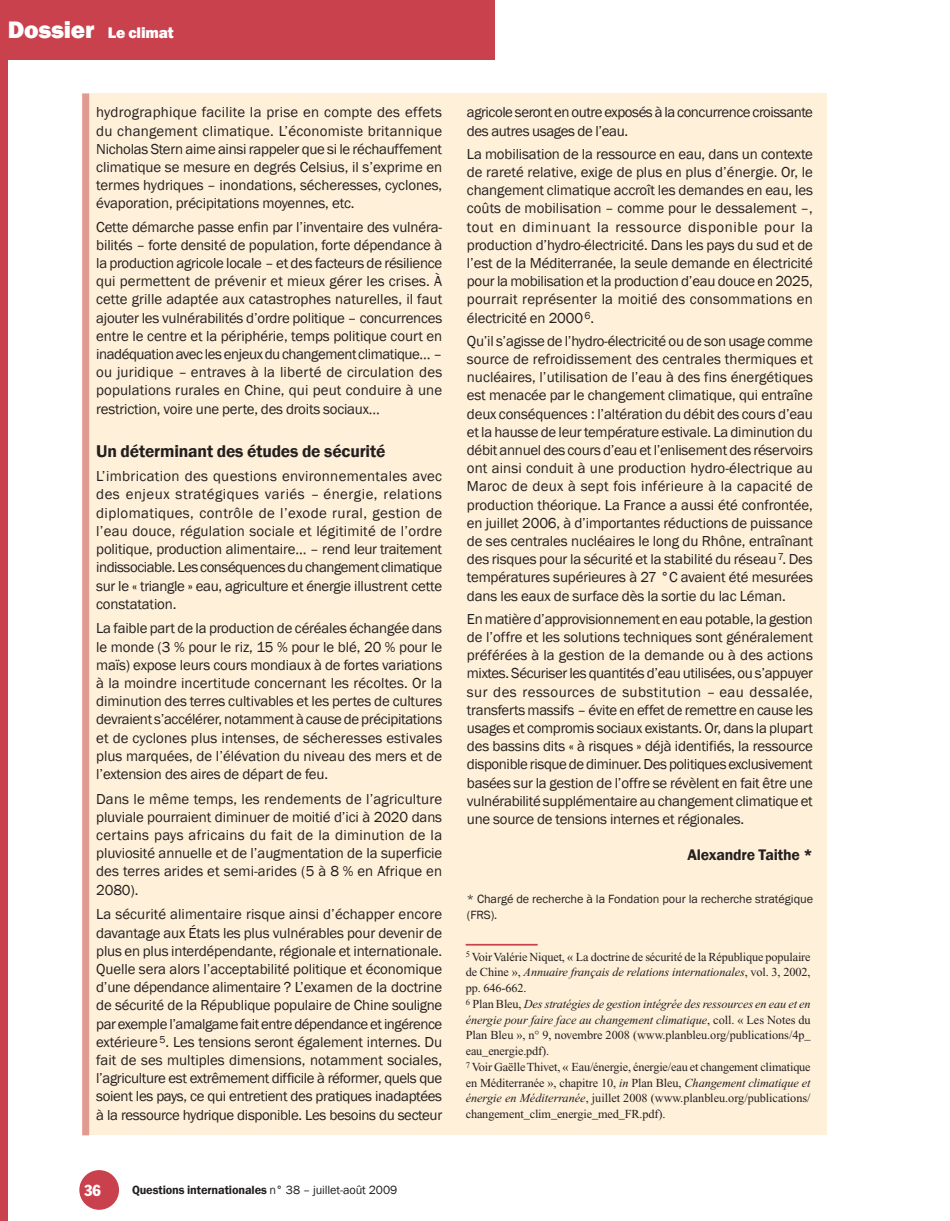
<style>
.page{position:relative;width:950px;height:1221px;background:#fff}
.page>*{position:absolute;margin:0;border:0;box-sizing:border-box;transform-origin:0 0}
.t1{font:600 17.5px "Franklin Gothic";letter-spacing:-.01em;color:#231f20}
.t2{font:600 15.75px "Franklin Gothic";letter-spacing:-.01em;color:#231f20}
.t3{font:800 15.75px "Franklin Gothic";letter-spacing:-.01em;color:#fff}
.t4{font:condensed 15.75px "Franklin Gothic";color:#fff}
.t5{font:14.88px/18.2px "Franklin Gothic";letter-spacing:-.01em;color:#231f20;text-align:justify}
.t6{font:14.88px/18.2px "Franklin Gothic";letter-spacing:-.03em;color:#231f20}
.t7{font:12.25px/15.8px "Times New Roman";letter-spacing:-.01em;color:#231f20}
.t8{font:12.25px/15.8px "Franklin Gothic";letter-spacing:-.005em;color:#231f20}
.t9{font:600 12.25px "Franklin Gothic";letter-spacing:-.01em;color:#231f20}
.s1{font-size:24.5px}
.s2{font-style:italic}
.s3{font-weight:400}
</style>
<div class="page">
<div style="left:0;top:0;width:494px;height:59px;background:#c9414d"></div>
<div style="left:0;top:0;width:8px;height:1221px;background:#c9414d"></div>
<div style="left:79px;top:1170px;width:40px;height:40px;background:#c9414d;border-radius:50%"></div>
<div style="left:82px;top:93px;width:744px;height:1042px;background:#fff0d9"></div>
<div style="left:82px;top:93px;width:7px;height:1042px;background:#e09b93"></div>
<hr style="left:465px;top:944px;width:72px;height:1px;background:#c9414d">
<p class="t3" style="left:8px;top:23px;width:167px"><span class="s1">Dossier</span> Le climat</p>
<p class="t5" style="left:96px;top:103px;width:347px">hydrographique facilite la prise en compte des effets du changement climatique. L’économiste britannique Nicholas Stern aime ainsi rappeler que si le réchauffement climatique se mesure en degrés Celsius, il s’exprime en termes hydriques – inondations, sécheresses, cyclones, évaporation, précipitations moyennes, etc.</p>
<p class="t5" style="left:96px;top:217px;width:347px">Cette démarche passe enfin par l’inventaire des vulnéra&shy;bilités – forte densité de population, forte dépendance à la production agricole locale – et des facteurs de résilience qui permettent de prévenir et mieux gérer les crises. À cette grille adaptée aux catastrophes naturelles, il faut ajouter les vulnérabilités d’ordre politique – concurrences entre le centre et la périphérie, temps politique court en inadéquation avec les enjeux du changement climatique… – ou juridique – entraves à la liberté de circulation des populations rurales en Chine, qui peut conduire à une restriction, voire une perte, des droits sociaux…</p>
<p class="t1" style="left:96px;top:441px;width:290px">Un déterminant des études de sécurité</p>
<p class="t5" style="left:96px;top:467px;width:347px">L’imbrication des questions environnementales avec des enjeux stratégiques variés – énergie, relations diplomatiques, contrôle de l’exode rural, gestion de l’eau douce, régulation sociale et légitimité de l’ordre politique, production alimentaire… – rend leur traitement indissociable. Les conséquences du changement climatique sur le « triangle » eau, agriculture et énergie illustrent cette constatation.</p>
<p class="t5" style="left:96px;top:619px;width:347px">La faible part de la production de céréales échangée dans le monde (3 % pour le riz, 15 % pour le blé, 20 % pour le maïs) expose leurs cours mondiaux à de fortes variations à la moindre incertitude concernant les récoltes. Or la diminution des terres cultivables et les pertes de cultures devraient s’accélérer, notamment à cause de précipitations et de cyclones plus intenses, de sécheresses estivales plus marquées, de l’élévation du niveau des mers et de l’extension des aires de départ de feu.</p>
<p class="t5" style="left:96px;top:789px;width:347px">Dans le même temps, les rendements de l’agriculture pluviale pourraient diminuer de moitié d’ici à 2020 dans certains pays africains du fait de la diminution de la pluviosité annuelle et de l’augmentation de la superficie des terres arides et semi-arides (5 à 8 % en Afrique en 2080).</p>
<p class="t5" style="left:96px;top:905px;width:347px">La sécurité alimentaire risque ainsi d’échapper encore davantage aux États les plus vulnérables pour devenir de plus en plus interdépendante, régionale et internationale.<br>Quelle sera alors l’acceptabilité politique et économique d’une dépendance alimentaire ? L’examen de la doctrine de sécurité de la République populaire de Chine souligne par exemple l’amalgame fait entre dépendance et ingérence extérieure <sup>5</sup>. Les tensions seront également internes. Du fait de ses multiples dimensions, notamment sociales, l’agriculture est extrêmement difficile à réformer, quels que soient les pays, ce qui entretient des pratiques inadaptées à la ressource hydrique disponible. Les besoins du secteur</p>
<p class="t6" style="left:467px;top:103px;width:347px">agricole seront en outre exposés à la concurrence croissante des autres usages de l’eau.</p>
<p class="t5" style="left:467px;top:144px;width:347px">La mobilisation de la ressource en eau, dans un contexte de rareté relative, exige de plus en plus d’énergie. Or, le changement climatique accroît les demandes en eau, les coûts de mobilisation – comme pour le dessalement –, tout en diminuant la ressource disponible pour la production d’hydro-électricité. Dans les pays du sud et de l’est de la Méditerranée, la seule demande en électricité pour la mobilisation et la production d’eau douce en 2025, pourrait représenter la moitié des consommations en électricité en 2000 <sup>6</sup>.</p>
<p class="t5" style="left:467px;top:331px;width:347px">Qu’il s’agisse de l’hydro-électricité ou de son usage comme source de refroidissement des centrales thermiques et nucléaires, l’utilisation de l’eau à des fins énergétiques est menacée par le changement climatique, qui entraîne deux conséquences : l’altération du débit des cours d’eau et la hausse de leur température estivale. La diminution du débit annuel des cours d’eau et l’enlisement des réservoirs ont ainsi conduit à une production hydro-électrique au Maroc de deux à sept fois inférieure à la capacité de production théorique. La France a aussi été confrontée, en juillet 2006, à d’importantes réductions de puissance de ses centrales nucléaires le long du Rhône, entraînant des risques pour la sécurité et la stabilité du réseau <sup>7</sup>. Des températures supérieures à 27 °C avaient été mesurées dans les eaux de surface dès la sortie du lac Léman.</p>
<p class="t5" style="left:467px;top:609px;width:347px">En matière d’approvisionnement en eau potable, la gestion de l’offre et les solutions techniques sont généralement préférées à la gestion de la demande ou à des actions mixtes. Sécuriser les quantités d’eau utilisées, ou s’appuyer sur des ressources de substitution – eau dessalée, transferts massifs – évite en effet de remettre en cause les usages et compromis sociaux existants. Or, dans la plupart des bassins dits « à risques » déjà identifiés, la ressource disponible risque de diminuer. Des politiques exclusivement basées sur la gestion de l’offre se révèlent en fait être une vulnérabilité supplémentaire au changement climatique et une source de tensions internes et régionales.</p>
<p class="t2" style="left:687px;top:845px;width:127px">Alexandre Taithe *</p>
<p class="t8" style="left:467px;top:891px;width:347px">* Chargé de recherche à la Fondation pour la recherche stratégique (FRS).</p>
<p class="t7" style="left:465px;top:950px;width:346px"><sup>5</sup> Voir Valérie Niquet, « La doctrine de sécurité de la République populaire de Chine », <span class="s2">Annuaire français de relations internationales</span>, vol. 3, 2002, pp. 646-662.<br><sup>6</sup> Plan Bleu, <span class="s2">Des stratégies de gestion intégrée des ressources en eau et en énergie pour faire face au changement climatique</span>, coll. « Les Notes du Plan Bleu », n° 9, novembre 2008 (www.planbleu.org/publications/4p_ eau_energie.pdf).<br><sup>7</sup> Voir Gaëlle Thivet, « Eau/énergie, énergie/eau et changement climatique en Méditerranée », chapitre 10, <span class="s2">in</span> Plan Bleu, <span class="s2">Changement climatique et énergie en Méditerranée</span>, juillet 2008 (www.planbleu.org/publications/ changement_clim_energie_med_FR.pdf).</p>
<p class="t4" style="left:84px;top:1184px;width:18px">36</p>
<p class="t9" style="left:132px;top:1183px;width:267px">Questions internationales <span class="s3">n° 38 – juillet-août 2009</span></p>
</div>
